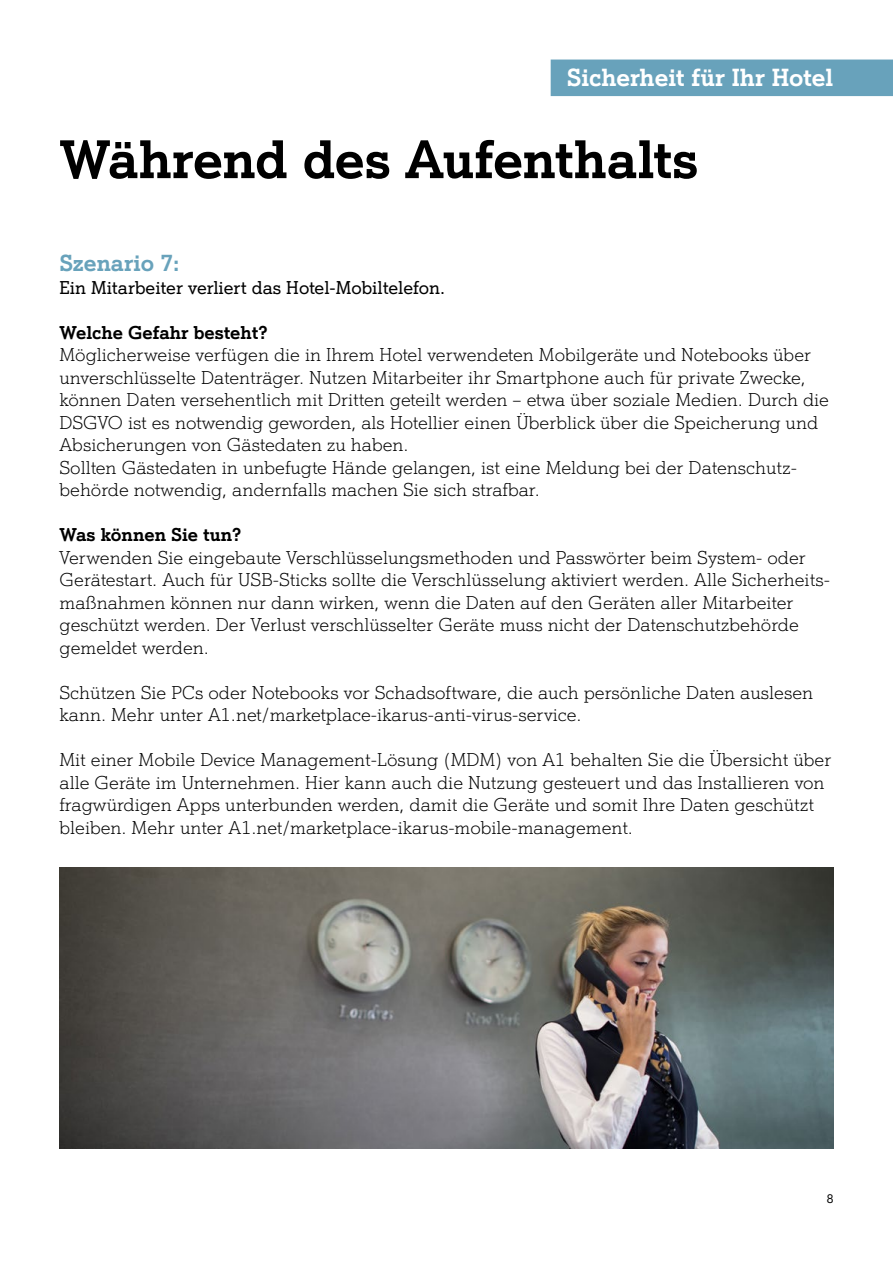
<style>
.page{position:relative;width:893px;height:1263px;background:#fff}
.page>*{position:absolute;margin:0;border:0;box-sizing:border-box;transform-origin:0 0}
.t1{font:700 52.5px "A1 Serif";letter-spacing:-.01em;color:#000}
.t2{font:700 24px "A1 Serif";color:#fff}
.t3{font:700 22.5px "A1 Serif";color:#68a2bb}
.t4{font:300 18px/22.5px "A1 Serif";color:#000}
.t5{font:18px "A1 Serif";color:#000}
.t6{font:700 18px "A1 Serif";color:#000}
.t7{font:12px "A1 Serif";color:#000}
</style>
<div class="page">
<img style="left:60px;top:867px;width:773px;height:281px">
<div style="left:551px;top:60px;width:342px;height:36px;background:#68a2bb"></div>
<h2 class="t2" style="left:567px;top:62px;width:268px">Sicherheit für Ihr Hotel</h2>
<h1 class="t1" style="left:60px;top:125px;width:640px">Während des Aufenthalts</h1>
<p class="t3" style="left:60px;top:249px;width:121px">Szenario 7:</p>
<p class="t5" style="left:60px;top:276px;width:387px">Ein Mitarbeiter verliert das Hotel-Mobiltelefon.</p>
<p class="t6" style="left:60px;top:321px;width:209px">Welche Gefahr besteht?</p>
<p class="t4" style="left:60px;top:343px;width:771px">Möglicherweise verfügen die in Ihrem Hotel verwendeten Mobilgeräte und Notebooks über unverschlüsselte Datenträger. Nutzen Mitarbeiter ihr Smartphone auch für private Zwecke, können Daten versehentlich mit Dritten geteilt werden – etwa über soziale Medien. Durch die DSGVO ist es notwendig geworden, als Hotellier einen Überblick über die Speicherung und Absicherungen von Gästedaten zu haben.<br>Sollten Gästedaten in unbefugte Hände gelangen, ist eine Meldung bei der Datenschutz&shy;behörde notwendig, andernfalls machen Sie sich strafbar.</p>
<p class="t6" style="left:60px;top:523px;width:183px">Was können Sie tun?</p>
<p class="t4" style="left:60px;top:546px;width:772px">Verwenden Sie eingebaute Verschlüsselungsmethoden und Passwörter beim System- oder Gerätestart. Auch für USB-Sticks sollte die Verschlüsselung aktiviert werden. Alle Sicherheits&shy;maßnahmen können nur dann wirken, wenn die Daten auf den Geräten aller Mitarbeiter geschützt werden. Der Verlust verschlüsselter Geräte muss nicht der Datenschutzbehörde gemeldet werden.</p>
<p class="t4" style="left:60px;top:681px;width:755px">Schützen Sie PCs oder Notebooks vor Schadsoftware, die auch persönliche Daten auslesen kann. Mehr unter A1.net/marketplace-ikarus-anti-virus-service.</p>
<p class="t4" style="left:60px;top:748px;width:773px">Mit einer Mobile Device Management-Lösung (MDM) von A1 behalten Sie die Übersicht über alle Geräte im Unternehmen. Hier kann auch die Nutzung gesteuert und das Installieren von fragwürdigen Apps unterbunden werden, damit die Geräte und somit Ihre Daten geschützt bleiben. Mehr unter A1.net/marketplace-ikarus-mobile-management.</p>
<p class="t7" style="left:827px;top:1191px;width:8px">8</p>
</div>
